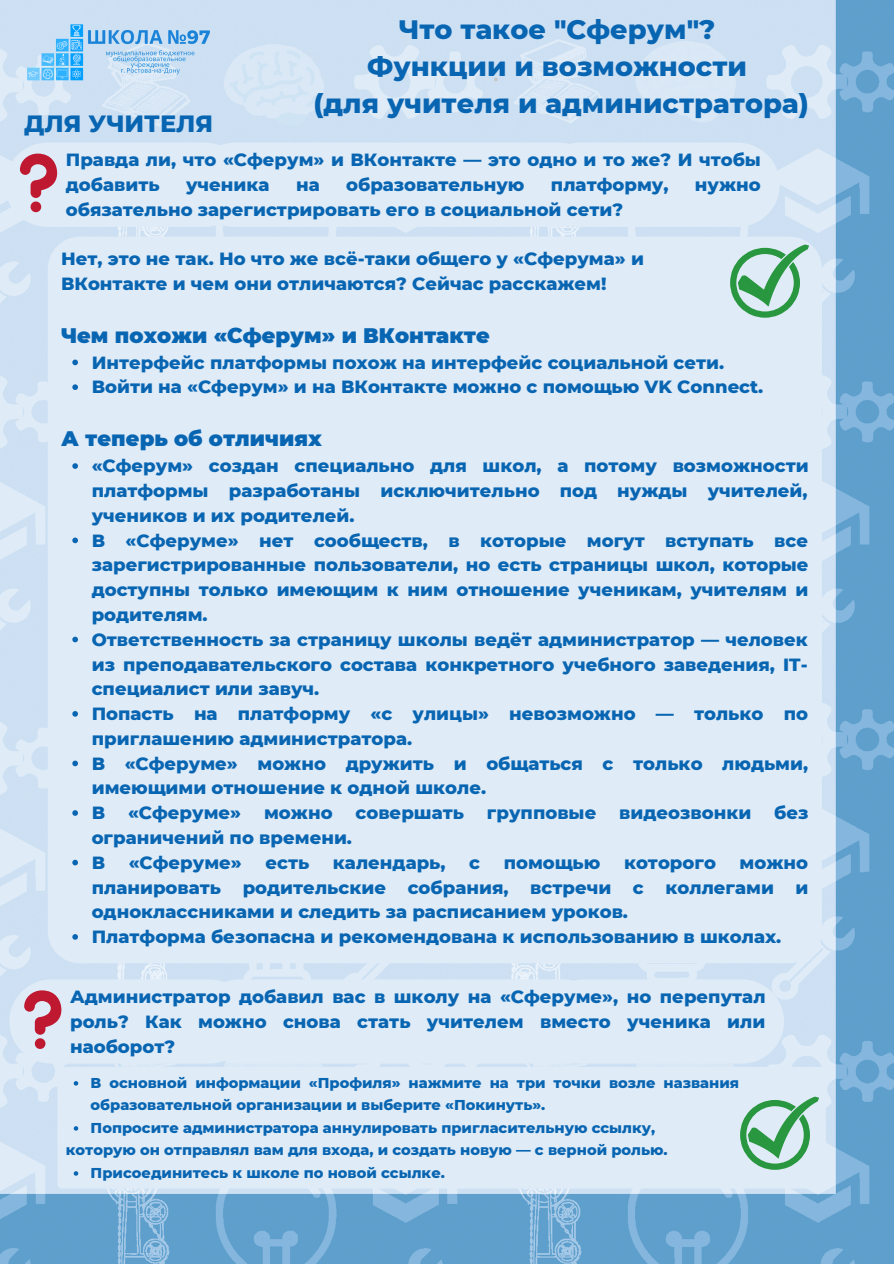
<style>
.page{position:relative;width:894px;height:1264px;background:#fff}
.page>*{position:absolute;margin:0;border:0;box-sizing:border-box;transform-origin:0 0}
.t1{font:800 27.15px "Montserrat";color:#0865b2}
.t2{font:800 24px "Montserrat";color:#0865b2}
.t3{font:900 21px "Montserrat";color:#0865b2}
.t4{font:800 18px/24.8px "Montserrat";color:#0865b2;text-align:justify}
.t5{font:800 14.55px/22.5px "Montserrat";color:#0865b2}
</style>
<div class="page">
<img style="left:0;top:0;width:893px;height:1263px">
<img style="left:22px;top:0;width:195px;height:150px">
<div style="left:5px;top:143px;width:242px;height:84px;background:#dfebf7;border-radius:42px"></div>
<div style="left:358px;top:143px;width:242px;height:84px;background:#dfebf7;border-radius:42px"></div>
<div style="left:537px;top:143px;width:242px;height:84px;background:#dfebf7;border-radius:42px"></div>
<svg style="left:20px;top:154px;width:37px;height:58px"></svg>
<div style="left:192px;top:143px;width:242px;height:84px;background:#dfebf7;border-radius:42px"></div>
<div style="left:48px;top:237px;width:773px;height:726px;background:#dfebf7"></div>
<svg style="left:72px;top:359px;width:6px;height:6px"></svg>
<svg style="left:72px;top:384px;width:6px;height:6px"></svg>
<svg style="left:72px;top:463px;width:6px;height:6px"></svg>
<svg style="left:72px;top:537px;width:6px;height:6px"></svg>
<svg style="left:72px;top:636px;width:6px;height:6px"></svg>
<svg style="left:72px;top:711px;width:6px;height:5px"></svg>
<svg style="left:72px;top:760px;width:6px;height:6px"></svg>
<svg style="left:72px;top:810px;width:6px;height:5px"></svg>
<svg style="left:72px;top:859px;width:6px;height:6px"></svg>
<svg style="left:72px;top:934px;width:6px;height:5px"></svg>
<svg style="left:730px;top:244px;width:78px;height:74px;background:#9bcbb3"></svg>
<div style="left:9px;top:979px;width:242px;height:84px;background:#dfebf7;border-radius:42px"></div>
<div style="left:363px;top:979px;width:242px;height:84px;background:#dfebf7;border-radius:42px"></div>
<div style="left:541px;top:979px;width:242px;height:84px;background:#dfebf7;border-radius:42px"></div>
<svg style="left:24px;top:990px;width:37px;height:58px"></svg>
<div style="left:197px;top:979px;width:242px;height:84px;background:#dfebf7;border-radius:42px"></div>
<div style="left:57px;top:1066px;width:768px;height:122px;background:#dfebf7"></div>
<svg style="left:74px;top:1081px;width:4px;height:4px"></svg>
<svg style="left:74px;top:1126px;width:4px;height:4px"></svg>
<svg style="left:74px;top:1171px;width:4px;height:4px"></svg>
<svg style="left:739px;top:1096px;width:79px;height:73px;background:#9bcbb3"></svg>
<p class="t1" style="left:398px;top:13px;width:318px">Что такое "Сферум"?</p>
<p class="t1" style="left:367px;top:50px;width:381px">Функции и возможности</p>
<p class="t1" style="left:313px;top:87px;width:496px">(для учителя и администратора)</p>
<p class="t2" style="left:24px;top:109px;width:190px">ДЛЯ УЧИТЕЛЯ</p>
<p class="t4" style="left:66px;top:147px;width:696px">Правда ли, что «Сферум» и ВКонтакте — это одно и то же? И чтобы добавить</p>
<p class="t4" style="left:186px;top:172px;width:85px">ученика</p>
<p class="t4" style="left:296px;top:172px;width:25px">на</p>
<p class="t4" style="left:346px;top:172px;width:180px">образовательную</p>
<p class="t4" style="left:551px;top:172px;width:119px">платформу,</p>
<p class="t4" style="left:694px;top:172px;width:67px">нужно</p>
<p class="t4" style="left:66px;top:197px;width:558px">обязательно зарегистрировать его в социальной сети?</p>
<p class="t4" style="left:61px;top:246px;width:584px">Нет, это не так. Но что же всё-таки общего у «Сферума» и</p>
<p class="t4" style="left:61px;top:271px;width:546px">ВКонтакте и чем они отличаются? Сейчас расскажем!</p>
<p class="t3" style="left:61px;top:322px;width:430px">Чем похожи «Сферум» и ВКонтакте</p>
<p class="t4" style="left:92px;top:350px;width:634px">Интерфейс платформы похож на интерфейс социальной сети.</p>
<p class="t4" style="left:92px;top:374px;width:673px">Войти на «Сферум» и на ВКонтакте можно с помощью VK Connect.</p>
<p class="t3" style="left:61px;top:426px;width:262px">А теперь об отличиях</p>
<p class="t4" style="left:92px;top:453px;width:718px">«Сферум» создан специально для школ, а потому возможности платформы разработаны исключительно под нужды учителей, учеников и их родителей.</p>
<p class="t4" style="left:92px;top:527px;width:718px">В «Сферуме» нет сообществ, в которые могут вступать все зарегистрированные пользователи, но есть страницы школ, которые доступны только имеющим к ним отношение ученикам, учителям и родителям.</p>
<p class="t4" style="left:92px;top:627px;width:717px">Ответственность за страницу школы ведёт администратор — человек из преподавательского состава конкретного учебного заведения, IT&shy;специалист или завуч.</p>
<p class="t4" style="left:92px;top:701px;width:717px">Попасть на платформу «с улицы» невозможно — только по приглашению администратора.</p>
<p class="t4" style="left:92px;top:750px;width:717px">В «Сферуме» можно дружить и общаться с только людьми, имеющими отношение к одной школе.</p>
<p class="t4" style="left:92px;top:800px;width:15px">В</p>
<p class="t4" style="left:128px;top:800px;width:115px">«Сферуме»</p>
<p class="t4" style="left:264px;top:800px;width:70px">можно</p>
<p class="t4" style="left:355px;top:800px;width:110px">совершать</p>
<p class="t4" style="left:487px;top:800px;width:111px">групповые</p>
<p class="t4" style="left:619px;top:800px;width:134px">видеозвонки</p>
<p class="t4" style="left:774px;top:800px;width:36px">без</p>
<p class="t4" style="left:92px;top:825px;width:262px">ограничений по времени.</p>
<p class="t4" style="left:92px;top:850px;width:15px">В</p>
<p class="t4" style="left:129px;top:850px;width:115px">«Сферуме»</p>
<p class="t4" style="left:265px;top:850px;width:45px">есть</p>
<p class="t4" style="left:333px;top:850px;width:114px">календарь,</p>
<p class="t4" style="left:469px;top:850px;width:12px">с</p>
<p class="t4" style="left:503px;top:850px;width:98px">помощью</p>
<p class="t4" style="left:623px;top:850px;width:93px">которого</p>
<p class="t4" style="left:92px;top:850px;width:718px;text-indent:647px">можно планировать родительские собрания, встречи с коллегами и одноклассниками и следить за расписанием уроков.</p>
<p class="t4" style="left:92px;top:924px;width:691px">Платформа безопасна и рекомендована к использованию в школах.</p>
<p class="t4" style="left:70px;top:984px;width:696px">Администратор добавил вас в школу на «Сферуме», но перепутал роль? Как можно снова стать учителем вместо ученика или наоборот?</p>
<p class="t5" style="left:91px;top:1071px;width:649px">В основной информации «Профиля» нажмите на три точки возле названия образовательной организации и выберите «Покинуть».</p>
<p class="t5" style="left:91px;top:1116px;width:566px">Попросите администратора аннулировать пригласительную ссылку,</p>
<p class="t5" style="left:91px;top:1161px;width:356px">Присоединитесь к школе по новой ссылке.</p>
<p class="t5" style="left:66px;top:1138px;width:603px">которую он отправлял вам для входа, и создать новую — с верной ролью.</p>
</div>
